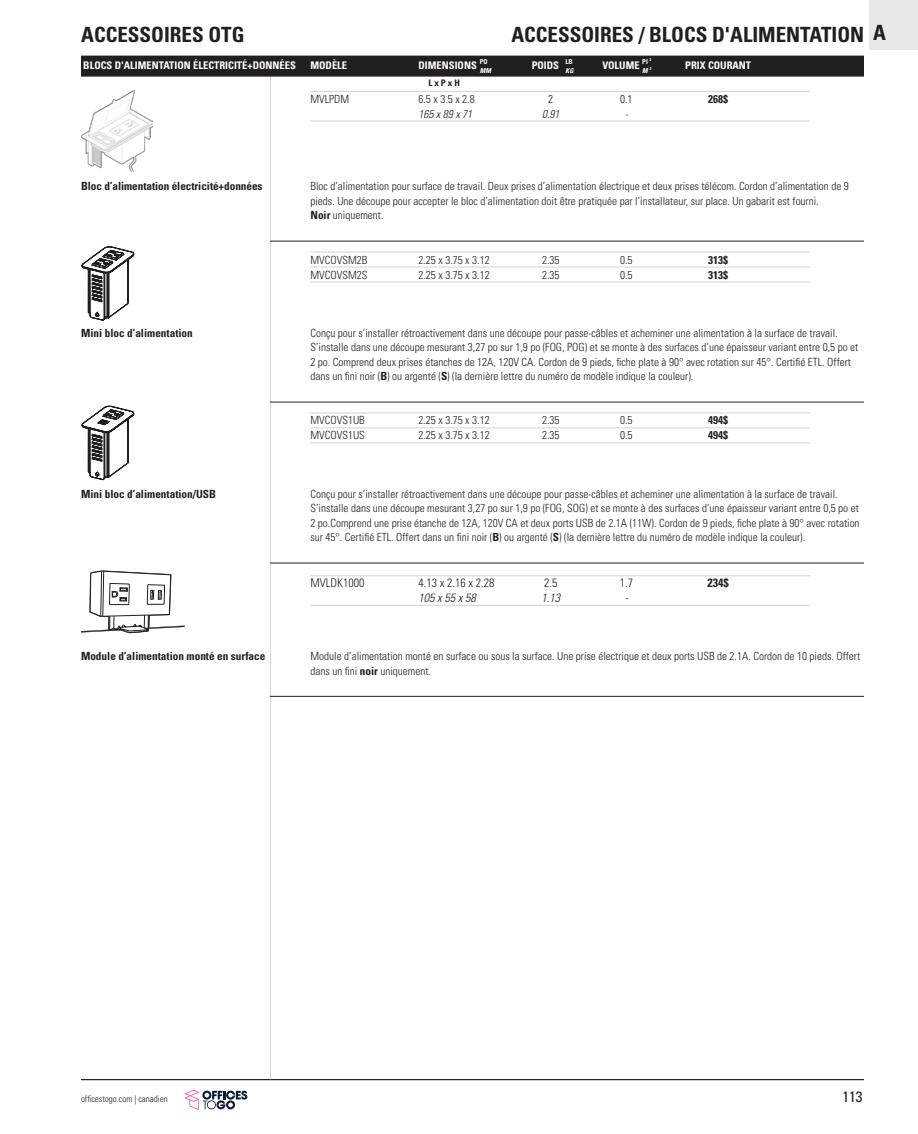
<style>
.page{position:relative;width:918px;height:1134px;background:#fff}
.page>*{position:absolute;margin:0;border:0;box-sizing:border-box;transform-origin:0 0}
.t1{font:700 condensed 21px "Univers LT Std";color:#231f20}
.t2{font:condensed 15px "Univers LT Std";color:#231f20}
.CARE_-_line_items{font:300 condensed 12px "Univers LT Std";color:#231f20}
.CARE_-_line_items-2{font:italic 300 condensed 12px "Univers LT Std";color:#231f20}
.CARE_-_line_items-3{font:700 condensed 12px "Univers LT Std";color:#231f20}
.USE_-_model_description{font:300 condensed 11.25px/14.5px "Univers LT Std";color:#231f20}
.Model_Description{font:300 condensed 11.25px/14.5px "Univers LT Std";color:#231f20}
.CARE_-_line_items-4{font:300 condensed 11.25px "Univers LT Std";color:#231f20}
.USE_-_model_description-2{font:700 condensed 11.25px "Univers LT Std";color:#231f20}
.Model_Description-2{font:700 condensed 11.25px "Univers LT Std";color:#231f20}
.CARE_-_line_items-5{font:700 condensed 11.25px "Univers LT Std";color:#231f20}
.CARE_-_line_items-6{font:italic 300 condensed 11.25px "Univers LT Std";color:#231f20}
.CARE_-_model_header{font:700 condensed 10.5px "Univers LT Std";color:#fff}
.t3{font:300 condensed 9px "Univers LT Std";color:#231f20}
.W_x_D_x_H__OPTIONS{font:700 condensed 9px "Univers LT Std";color:#231f20}
.t4{font:700 condensed 6.75px "Univers LT Std";color:#fff}
.t5{font:italic 700 condensed 6.75px "Univers LT Std";color:#fff}
.s1{font-weight:700}
</style>
<div class="page">
<hr style="left:81px;top:1079px;width:783px;height:1px;background:#231f20">
<svg style="left:184px;top:1090px;width:63px;height:19px"></svg>
<div style="left:869px;top:0;width:49px;height:50px;background:#e7e8e8"></div>
<hr style="left:270px;top:62px;width:1px;height:1017px;background:#d1d3d4">
<hr style="left:310px;top:91px;width:500px;height:1px;background:#d1d3d4">
<hr style="left:310px;top:121px;width:500px;height:1px;background:#d1d3d4">
<hr style="left:270px;top:241px;width:594px;height:1px;background:#231f20">
<hr style="left:310px;top:252px;width:500px;height:1px;background:#d1d3d4">
<hr style="left:310px;top:267px;width:500px;height:1px;background:#d1d3d4">
<hr style="left:310px;top:282px;width:500px;height:1px;background:#d1d3d4">
<hr style="left:270px;top:402px;width:594px;height:1px;background:#231f20">
<hr style="left:310px;top:413px;width:500px;height:1px;background:#d1d3d4">
<hr style="left:310px;top:428px;width:500px;height:1px;background:#d1d3d4">
<hr style="left:310px;top:443px;width:500px;height:1px;background:#d1d3d4">
<hr style="left:270px;top:563px;width:594px;height:1px;background:#231f20">
<hr style="left:310px;top:576px;width:500px;height:1px;background:#d1d3d4">
<hr style="left:310px;top:605px;width:500px;height:1px;background:#d1d3d4">
<hr style="left:270px;top:696px;width:594px;height:1px;background:#231f20">
<div style="left:81px;top:56px;width:783px;height:21px;background:#231f20"></div>
<img style="left:81px;top:91px;width:71px;height:81px">
<svg style="left:82px;top:246px;width:52px;height:75px"></svg>
<svg style="left:82px;top:406px;width:52px;height:74px"></svg>
<svg style="left:81px;top:570px;width:104px;height:63px"></svg>
<h1 class="t1" style="left:81px;top:21px;width:165px">ACCESSOIRES OTG</h1>
<h1 class="t1" style="left:511px;top:21px;width:376px">ACCESSOIRES / BLOCS D'ALIMENTATION A</h1>
<p class="CARE_-_model_header" style="left:83px;top:59px;width:214px">BLOCS D'ALIMENTATION ÉLECTRICITÉ+DONNÉES</p>
<p class="CARE_-_model_header" style="left:310px;top:59px;width:38px">MODÈLE</p>
<p class="CARE_-_model_header" style="left:418px;top:59px;width:60px">DIMENSIONS</p>
<p class="CARE_-_model_header" style="left:532px;top:59px;width:29px">POIDS</p>
<p class="CARE_-_model_header" style="left:602px;top:59px;width:39px">VOLUME</p>
<p class="CARE_-_model_header" style="left:685px;top:59px;width:67px">PRIX COURANT</p>
<p class="W_x_D_x_H__OPTIONS" style="left:428px;top:77px;width:33px">L x P x H</p>
<p class="t4" style="left:642px;top:57px;width:10px">PI <sup>3</sup></p>
<p class="t5" style="left:642px;top:66px;width:10px">M <sup>3</sup></p>
<p class="t4" style="left:480px;top:57px;width:9px">PO</p>
<p class="t5" style="left:480px;top:66px;width:13px">MM</p>
<p class="t4" style="left:566px;top:57px;width:9px">LB</p>
<p class="t5" style="left:566px;top:66px;width:9px">KG</p>
<p class="CARE_-_line_items-4" style="left:310px;top:92px;width:40px">MVLPDM</p>
<p class="CARE_-_line_items-4" style="left:418px;top:92px;width:58px">6.5 x 3.5 x 2.8</p>
<p class="CARE_-_line_items-4" style="left:548px;top:92px;width:6px">2</p>
<p class="CARE_-_line_items-4" style="left:620px;top:92px;width:14px">0.1</p>
<p class="CARE_-_line_items-5" style="left:708px;top:92px;width:21px">268$</p>
<p class="CARE_-_line_items-6" style="left:418px;top:107px;width:55px">165 x 89 x 71</p>
<p class="CARE_-_line_items-6" style="left:542px;top:107px;width:19px">0.91</p>
<p class="CARE_-_line_items-6" style="left:625px;top:107px;width:5px">-</p>
<p class="USE_-_model_description-2" style="left:81px;top:179px;width:183px">Bloc d’alimentation électricité+données</p>
<p class="USE_-_model_description" style="left:310px;top:179px;width:540px">Bloc d’alimentation pour surface de travail. Deux prises d’alimentation électrique et deux prises télécom. Cordon d’alimentation de 9 pieds. Une découpe pour accepter le bloc d’alimentation doit être pratiquée par l’installateur, sur place. Un gabarit est fourni.<br><span class="s1">Noir</span> uniquement.</p>
<p class="CARE_-_line_items-4" style="left:310px;top:253px;width:58px">MVCOVSM2B</p>
<p class="CARE_-_line_items-4" style="left:418px;top:253px;width:73px">2.25 x 3.75 x 3.12</p>
<p class="CARE_-_line_items-4" style="left:542px;top:253px;width:19px">2.35</p>
<p class="CARE_-_line_items-4" style="left:620px;top:253px;width:14px">0.5</p>
<p class="CARE_-_line_items-5" style="left:708px;top:253px;width:21px">313$</p>
<p class="CARE_-_line_items-4" style="left:310px;top:268px;width:58px">MVCOVSM2S</p>
<p class="CARE_-_line_items-4" style="left:418px;top:268px;width:73px">2.25 x 3.75 x 3.12</p>
<p class="CARE_-_line_items-4" style="left:542px;top:268px;width:19px">2.35</p>
<p class="CARE_-_line_items-4" style="left:620px;top:268px;width:14px">0.5</p>
<p class="CARE_-_line_items-5" style="left:708px;top:268px;width:21px">313$</p>
<p class="USE_-_model_description-2" style="left:81px;top:326px;width:113px">Mini bloc d’alimentation</p>
<p class="USE_-_model_description" style="left:310px;top:326px;width:549px">Conçu pour s’installer rétroactivement dans une découpe pour passe-câbles et acheminer une alimentation à la surface de travail.<br>S’installe dans une découpe mesurant 3,27 po sur 1,9 po (FOG, POG) et se monte à des surfaces d’une épaisseur variant entre 0,5 po et 2 po. Comprend deux prises étanches de 12A, 120V CA. Cordon de 9 pieds, fiche plate à 90° avec rotation sur 45°. Certifié ETL. Offert dans un fini noir (<span class="s1">B</span>) ou argenté (<span class="s1">S</span>) (la dernière lettre du numéro de modèle indique la couleur).</p>
<p class="CARE_-_line_items-4" style="left:310px;top:414px;width:56px">MVCOVS1UB</p>
<p class="CARE_-_line_items-4" style="left:418px;top:414px;width:73px">2.25 x 3.75 x 3.12</p>
<p class="CARE_-_line_items-4" style="left:542px;top:414px;width:19px">2.35</p>
<p class="CARE_-_line_items-4" style="left:620px;top:414px;width:14px">0.5</p>
<p class="CARE_-_line_items-5" style="left:708px;top:414px;width:21px">494$</p>
<p class="CARE_-_line_items-4" style="left:310px;top:429px;width:56px">MVCOVS1US</p>
<p class="CARE_-_line_items-4" style="left:418px;top:429px;width:73px">2.25 x 3.75 x 3.12</p>
<p class="CARE_-_line_items-4" style="left:542px;top:429px;width:19px">2.35</p>
<p class="CARE_-_line_items-4" style="left:620px;top:429px;width:14px">0.5</p>
<p class="CARE_-_line_items-5" style="left:708px;top:429px;width:21px">494$</p>
<p class="Model_Description-2" style="left:81px;top:487px;width:137px">Mini bloc d’alimentation/USB</p>
<p class="Model_Description" style="left:310px;top:486px;width:551px">Conçu pour s’installer rétroactivement dans une découpe pour passe-câbles et acheminer une alimentation à la surface de travail.<br>S’installe dans une découpe mesurant 3,27 po sur 1,9 po (FOG, SOG) et se monte à des surfaces d’une épaisseur variant entre 0,5 po et 2 po.Comprend une prise étanche de 12A, 120V CA et deux ports USB de 2.1A (11W). Cordon de 9 pieds, fiche plate à 90° avec rotation sur 45°. Certifié ETL. Offert dans un fini noir (<span class="s1">B</span>) ou argenté (<span class="s1">S</span>) (la dernière lettre du numéro de modèle indique la couleur).</p>
<p class="CARE_-_line_items" style="left:310px;top:576px;width:55px">MVLDK1000</p>
<p class="CARE_-_line_items" style="left:418px;top:576px;width:77px">4.13 x 2.16 x 2.28</p>
<p class="CARE_-_line_items" style="left:544px;top:576px;width:15px">2.5</p>
<p class="CARE_-_line_items" style="left:620px;top:576px;width:15px">1.7</p>
<p class="CARE_-_line_items-3" style="left:708px;top:576px;width:23px">234$</p>
<p class="CARE_-_line_items-2" style="left:418px;top:591px;width:59px">105 x 55 x 58</p>
<p class="CARE_-_line_items-2" style="left:541px;top:591px;width:20px">1.13</p>
<p class="CARE_-_line_items-2" style="left:625px;top:591px;width:5px">-</p>
<p class="USE_-_model_description-2" style="left:81px;top:649px;width:186px">Module d’alimentation monté en surface</p>
<p class="USE_-_model_description" style="left:310px;top:649px;width:551px">Module d’alimentation monté en surface ou sous la surface. Une prise électrique et deux ports USB de 2.1A. Cordon de 10 pieds. Offert dans un fini <span class="s1">noir</span> uniquement.</p>
<p class="t3" style="left:81px;top:1094px;width:88px">officestogo.com | canadien</p>
<h2 class="t2" style="left:842px;top:1087px;width:21px">113</h2>
</div>
